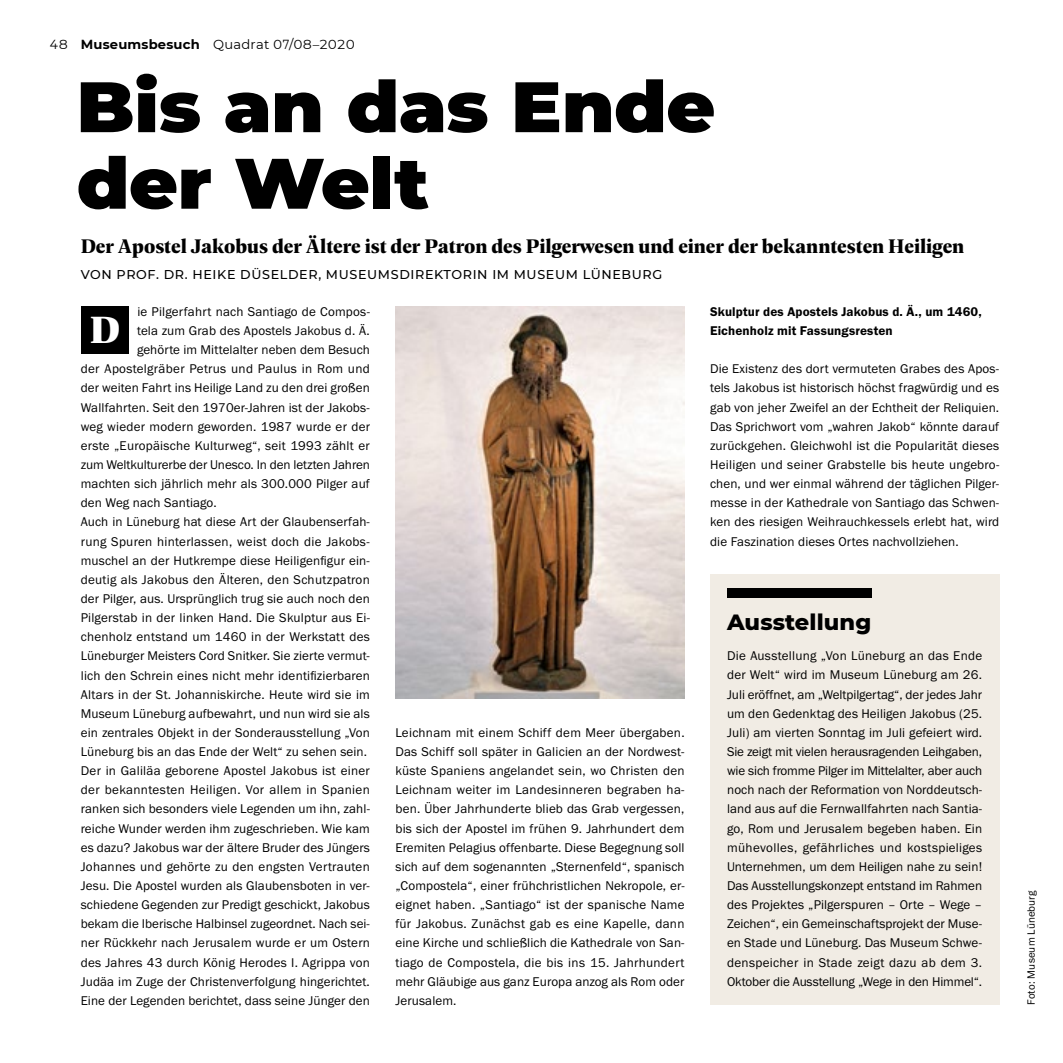
<style>
.page{position:relative;width:1063px;height:1063px;background:#fff}
.page>*{position:absolute;margin:0;border:0;box-sizing:border-box;transform-origin:0 0}
.t1{font:900 71.25px/76.5px "Montserrat";letter-spacing:-.005em;color:#000;scale:1.05 1}
.t2{font:900 40.5px "Geller Headline";color:#fff}
.t3{font:800 22.5px "Montserrat";letter-spacing:.005em;color:#000}
.t4{font:700 21px "Geller Headline";color:#000}
.t5{font:13.2px/19.2px "Franklin Gothic URW Boo";letter-spacing:.01em;color:#000;text-align:justify}
.t6{font:13.2px/19.2px "Franklin Gothic URW Dem";letter-spacing:.01em;color:#000}
.t7{font:13.2px "Franklin Gothic URW Boo";letter-spacing:.03em;color:#000}
.t8{font:13.2px "Montserrat";letter-spacing:.015em;color:#000}
.t9{font:500 12.75px "Montserrat";letter-spacing:.05em;color:#000}
.t10{font:10.95px "Franklin Gothic URW Boo";letter-spacing:.01em;color:#000}
.s1{font-weight:700}
</style>
<div class="page">
<div style="left:81px;top:306px;width:48px;height:48px;background:#000"></div>
<div style="left:710px;top:574px;width:289px;height:431px;background:#f1ece4"></div>
<div style="left:727px;top:589px;width:144px;height:9px;background:#000"></div>
<img style="left:395px;top:306px;width:290px;height:393px">
<p class="t8" style="left:49px;top:35px;width:307px">48 <span class="s1">Museumsbesuch</span> Quadrat 07/08–2020</p>
<h1 class="t1" style="left:77px;top:64px;width:610px">Bis an das Ende der Welt</h1>
<h3 class="t4" style="left:81px;top:231px;width:885px">Der Apostel Jakobus der Ältere ist der Patron des Pilgerwesen und einer der bekanntesten Heiligen</h3>
<p class="t9" style="left:81px;top:265px;width:583px">VON PROF. DR. HEIKE DÜSELDER, MUSEUMSDIREKTORIN IM MUSEUM LÜNEBURG</p>
<h2 class="t2" style="left:90px;top:300px;width:31px">D</h2>
<p class="t6" style="left:710px;top:302px;width:273px">Skulptur des Apostels Jakobus d. Ä., um 1460,<br>Eichenholz mit Fassungsresten</p>
<p class="t5" style="left:137px;top:302px;width:234px">ie Pilgerfahrt nach Santiago de Compos-</p>
<p class="t5" style="left:137px;top:321px;width:234px">tela zum Grab des Apostels Jakobus d. Ä.</p>
<p class="t5" style="left:137px;top:340px;width:234px">gehörte im Mittelalter neben dem Besuch</p>
<p class="t5" style="left:81px;top:359px;width:291px">der Apostelgräber Petrus und Paulus in Rom und</p>
<p class="t5" style="left:81px;top:378px;width:291px">der weiten Fahrt ins Heilige Land zu den drei großen</p>
<p class="t5" style="left:81px;top:397px;width:291px">Wallfahrten. Seit den 1970er-Jahren ist der Jakobs-</p>
<p class="t5" style="left:81px;top:416px;width:291px">weg wieder modern geworden. 1987 wurde er der</p>
<p class="t5" style="left:81px;top:436px;width:290px">erste „Europäische Kulturweg“, seit 1993 zählt er</p>
<p class="t5" style="left:81px;top:455px;width:291px">zum Weltkulturerbe der Unesco. In den letzten Jahren</p>
<p class="t5" style="left:81px;top:474px;width:291px">machten sich jährlich mehr als 300.000 Pilger auf</p>
<p class="t5" style="left:81px;top:493px;width:137px">den Weg nach Santiago.</p>
<p class="t5" style="left:81px;top:512px;width:291px">Auch in Lüneburg hat diese Art der Glaubenserfah-</p>
<p class="t5" style="left:81px;top:531px;width:291px">rung Spuren hinterlassen, weist doch die Jakobs-</p>
<p class="t5" style="left:81px;top:550px;width:291px">muschel an der Hutkrempe diese Heiligenfigur ein-</p>
<p class="t5" style="left:81px;top:570px;width:291px">deutig als Jakobus den Älteren, den Schutzpatron</p>
<p class="t5" style="left:81px;top:589px;width:291px">der Pilger, aus. Ursprünglich trug sie auch noch den</p>
<p class="t5" style="left:81px;top:608px;width:291px">Pilgerstab in der linken Hand. Die Skulptur aus Ei-</p>
<p class="t5" style="left:81px;top:627px;width:291px">chenholz entstand um 1460 in der Werkstatt des</p>
<p class="t5" style="left:81px;top:646px;width:291px">Lüneburger Meisters Cord Snitker. Sie zierte vermut-</p>
<p class="t5" style="left:81px;top:665px;width:291px">lich den Schrein eines nicht mehr identifizierbaren</p>
<p class="t5" style="left:81px;top:684px;width:291px">Altars in der St. Johanniskirche. Heute wird sie im</p>
<p class="t5" style="left:81px;top:704px;width:291px">Museum Lüneburg aufbewahrt, und nun wird sie als</p>
<p class="t5" style="left:81px;top:723px;width:291px">ein zentrales Objekt in der Sonderausstellung „Von</p>
<p class="t5" style="left:81px;top:742px;width:288px">Lüneburg bis an das Ende der Welt“ zu sehen sein.</p>
<p class="t5" style="left:81px;top:761px;width:291px">Der in Galiläa geborene Apostel Jakobus ist einer</p>
<p class="t7" style="left:81px;top:782px;width:291px">der bekanntesten Heiligen. Vor allem in Spanien</p>
<p class="t5" style="left:81px;top:799px;width:291px">ranken sich besonders viele Legenden um ihn, zahl-</p>
<p class="t5" style="left:81px;top:818px;width:291px">reiche Wunder werden ihm zugeschrieben. Wie kam</p>
<p class="t5" style="left:81px;top:837px;width:291px">es dazu? Jakobus war der ältere Bruder des Jüngers</p>
<p class="t5" style="left:81px;top:857px;width:291px">Johannes und gehörte zu den engsten Vertrauten</p>
<p class="t5" style="left:81px;top:876px;width:291px">Jesu. Die Apostel wurden als Glaubensboten in ver-</p>
<p class="t5" style="left:81px;top:895px;width:291px">schiedene Gegenden zur Predigt geschickt, Jakobus</p>
<p class="t5" style="left:81px;top:914px;width:291px">bekam die Iberische Halbinsel zugeordnet. Nach sei-</p>
<p class="t5" style="left:81px;top:933px;width:291px">ner Rückkehr nach Jerusalem wurde er um Ostern</p>
<p class="t5" style="left:81px;top:952px;width:291px">des Jahres 43 durch König Herodes I. Agrippa von</p>
<p class="t5" style="left:81px;top:971px;width:291px">Judäa im Zuge der Christenverfolgung hingerichtet.</p>
<p class="t5" style="left:81px;top:991px;width:291px">Eine der Legenden berichtet, dass seine Jünger den</p>
<p class="t5" style="left:710px;top:359px;width:291px">Die Existenz des dort vermuteten Grabes des Apos&shy;tels Jakobus ist historisch höchst fragwürdig und es gab von jeher Zweifel an der Echtheit der Reliquien.<br>Das Sprichwort vom „wahren Jakob“ könnte darauf zurückgehen. Gleichwohl ist die Popularität dieses Heiligen und seiner Grabstelle bis heute ungebro&shy;chen, und wer einmal während der täglichen Pilger&shy;messe in der Kathedrale von Santiago das Schwen&shy;ken des riesigen Weihrauchkessels erlebt hat, wird die Faszination dieses Ortes nachvollziehen.</p>
<h3 class="t3" style="left:727px;top:606px;width:146px">Ausstellung</h3>
<p class="t5" style="left:727px;top:646px;width:257px">Die Ausstellung „Von Lüneburg an das Ende der Welt“ wird im Museum Lüneburg am 26.<br>Juli eröffnet, am „Weltpilgertag“, der jedes Jahr um den Gedenktag des Heiligen Jakobus (25.<br>Juli) am vierten Sonntag im Juli gefeiert wird.<br>Sie zeigt mit vielen herausragenden Leihgaben, wie sich fromme Pilger im Mittelalter, aber auch noch nach der Reformation von Norddeutsch&shy;land aus auf die Fernwallfahrten nach Santia&shy;go, Rom und Jerusalem begeben haben. Ein mühevolles, gefährliches und kostspieliges Unternehmen, um dem Heiligen nahe zu sein!<br>Das Ausstellungskonzept entstand im Rahmen des Projektes „Pilgerspuren – Orte – Wege – Zeichen“, ein Gemeinschaftsprojekt der Muse&shy;en Stade und Lüneburg. Das Mu seum Schwe&shy;denspeicher in Stade zeigt dazu ab dem 3.<br>Oktober die Ausstellung „Wege in den Himmel“.</p>
<p class="t5" style="left:395px;top:723px;width:291px">Leichnam mit einem Schiff dem Meer übergaben.<br>Das Schiff soll später in Galicien an der Nordwest&shy;küste Spaniens angelandet sein, wo Christen den Leichnam weiter im Landesinneren begraben ha&shy;ben. Über Jahrhunderte blieb das Grab vergessen, bis sich der Apostel im frühen 9. Jahrhundert dem Eremiten Pelagius offenbarte. Diese Begegnung soll sich auf dem sogenannten „Sternenfeld“, spanisch „Compostela“, einer frühchristlichen Nekropole, er&shy;eignet haben. „Santiago“ ist der spanische Name für Jakobus. Zunächst gab es eine Kapelle, dann eine Kirche und schließlich die Kathedrale von San&shy;tiago de Compostela, die bis ins 15. Jahrhundert mehr Gläubige aus ganz Europa anzog als Rom oder Jerusalem.</p>
<p class="t10" style="left:1024px;top:1005px;width:116px;rotate:-90deg">Foto: Museum Lüneburg</p>
</div>
